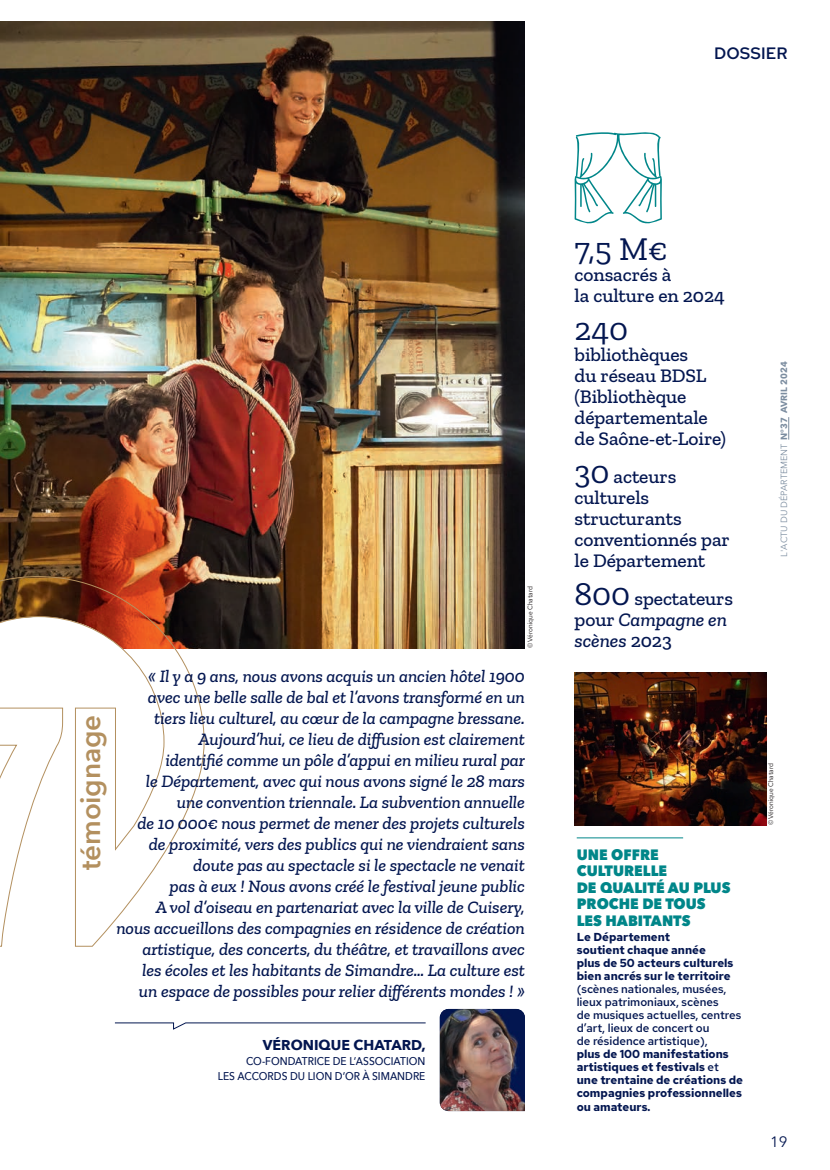
<style>
.page{position:relative;width:830px;height:1170px;background:#fff}
.page>*{position:absolute;margin:0;border:0;box-sizing:border-box;transform-origin:0 0}
.t1{font:33px "Zilla Slab";color:#031650}
.t2{font:600 27.75px "Avenir Next";letter-spacing:-.01em;color:#b3905f}
.t3{font:500 19.5px/21px "Zilla Slab";letter-spacing:-.005em;color:#031650}
.t4{font:italic 500 17.7px/21px "Zilla Slab";letter-spacing:-.005em;color:#031650;text-align:right}
.t5{font:500 16.5px "Red Hat Text";color:#031650}
.t6{font:800 15px/16.5px "Avenir Next";color:#008689;scale:.95 1}
.t7{font:15px "Avenir Next";color:#031650}
.t8{font:700 14.25px "Avenir Next";color:#031650}
.t9{font:700 11.55px/13px "Red Hat Text";color:#031650}
.t10{font:500 11.55px/13px "Red Hat Text";color:#031650}
.t11{font:500 11.25px/14.9px "Avenir Next";color:#031650;text-align:right;scale:.91 1}
.t12{font:9px "Avenir Next";color:#7c8da0}
.t13{font:6.75px "Red Hat Text";color:#231f20}
.s1{font-weight:400;font-size:33px}
.s2{font-style:italic}
.s3{font-weight:700}
.s4{font-weight:500}
</style>
<div class="page">
<svg style="left:788px;top:417px;width:1px;height:22px"></svg>
<img style="left:0;top:21px;width:524px;height:627px">
<svg style="left:0;top:575px;width:205px;height:372px"></svg>
<img style="left:574px;top:672px;width:191px;height:153px">
<hr style="left:576px;top:837px;width:106px;height:1px;background:#008689">
<svg style="left:114px;top:1022px;width:312px;height:8px"></svg>
<img style="left:439px;top:1008px;width:85px;height:102px">
<svg style="left:574px;top:132px;width:87px;height:92px"></svg>
<p class="t5" style="left:714px;top:43px;width:75px">DOSSIER</p>
<h2 class="t2" style="left:67px;top:869px;width:156px;rotate:-90deg">témoignage</h2>
<p class="t13" style="left:525px;top:648px;width:64px;rotate:-90deg">© Véronique Chatard</p>
<p class="t4" style="left:116px;top:665px;width:410px">« Il y a 9 ans, nous avons acquis un ancien hôtel 1900 avec une belle salle de bal et l’avons transformé en un tiers lieu culturel, au cœur de la campagne bressane.<br>Aujourd’hui, ce lieu de diffusion est clairement<br>identifié comme un pôle d’appui en milieu rural par<br>le Département, avec qui nous avons signé le 28 mars une convention triennale. La subvention annuelle<br>de 10 000€ nous permet de mener des projets culturels de proximité, vers des publics qui ne viendraient sans doute pas au spectacle si le spectacle ne venait<br>pas à eux ! Nous avons créé le festival jeune public<br>A vol d’oiseau en partenariat avec la ville de Cuisery,<br>nous accueillons des compagnies en résidence de création artistique, des concerts, du théâtre, et travaillons avec<br>les écoles et les habitants de Simandre… La culture est<br>un espace de possibles pour relier différents mondes ! »</p>
<p class="t8" style="left:263px;top:1032px;width:164px">VÉRONIQUE CHATARD,</p>
<p class="t11" style="left:218px;top:1053px;width:229px">CO-FONDATRICE DE L’ASSOCIATION<br>LES ACCORDS DU LION D’OR À SIMANDRE</p>
<h1 class="t1" style="left:574px;top:230px;width:95px">7,5 M€</h1>
<p class="t3" style="left:574px;top:264px;width:152px">consacrés à<br>la culture en 2024</p>
<h1 class="t1" style="left:574px;top:310px;width:55px">240</h1>
<p class="t3" style="left:574px;top:344px;width:153px">bibliothèques<br>du réseau BDSL (Bibliothèque départementale de Saône-et-Loire)</p>
<p class="t3" style="left:574px;top:466px;width:157px"><span class="s1">30</span> acteurs culturels structurants conventionnés par le Département</p>
<p class="t3" style="left:574px;top:588px;width:160px"><span class="s1">800</span> spectateurs pour <span class="s2">Campagne en scènes</span> 2023</p>
<p class="t12" style="left:776px;top:556px;width:196px;rotate:-90deg">L'ACTU DU DÉPARTEMENT <span class="s3">N°37 AVRIL 2024</span></p>
<p class="t6" style="left:576px;top:845px;width:163px">UNE OFFRE<br>CULTURELLE<br>DE QUALITÉ AU PLUS<br>PROCHE DE TOUS<br>LES HABITANTS</p>
<p class="t9" style="left:576px;top:929px;width:158px">Le Département<br>soutient chaque année<br>plus de 50 acteurs culturels bien ancrés sur le territoire</p>
<p class="t10" style="left:576px;top:982px;width:166px">(scènes nationales, musées, lieux patrimoniaux, scènes<br>de musiques actuelles, centres d’art, lieux de concert ou<br>de résidence artistique),</p>
<p class="t9" style="left:576px;top:1047px;width:168px">plus de 100 manifestations artistiques et festivals <span class="s4">et<br></span>une trentaine de créations de compagnies professionnelles ou amateurs.</p>
<p class="t13" style="left:765px;top:825px;width:64px;rotate:-90deg">© Véronique Chatard</p>
<p class="t7" style="left:769px;top:1128px;width:19px">19</p>
</div>
